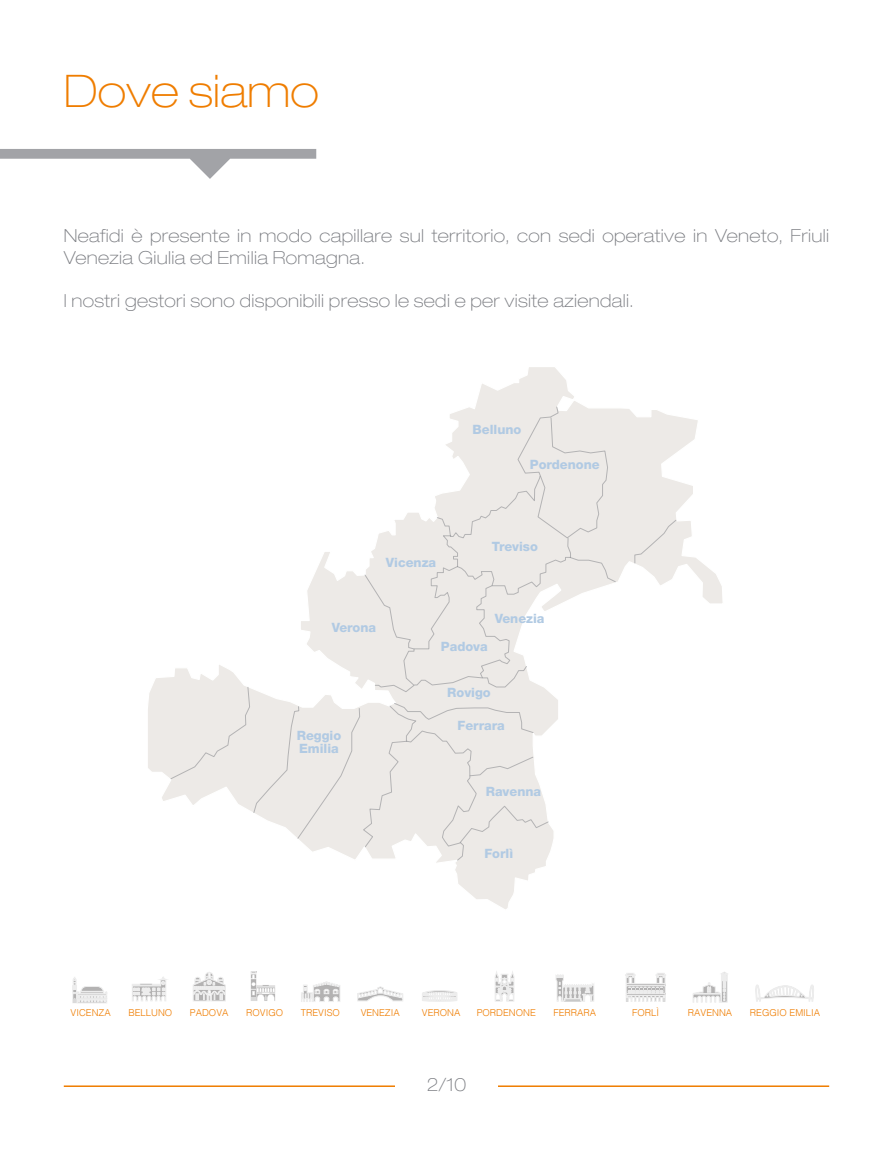
<style>
.page{position:relative;width:893px;height:1149px;background:#fff}
.page>*{position:absolute;margin:0;border:0;box-sizing:border-box;transform-origin:0 0}
.t1{font:100 expanded 45px "Helvetica Neue LT Std";color:#ef7d00}
.t2{font:100 expanded 18px/21.6px "Helvetica Neue LT Std";letter-spacing:.02em;color:#7a7c81}
.t3{font:800 12.9px/13px "Helvetica Neue LT Std";color:#b1cae3}
.t4{font:300 9.45px "Helvetica";color:#ef7d00}
</style>
<div class="page">
<svg style="left:0;top:149px;width:316px;height:30px"></svg>
<hr style="left:64px;top:1085px;width:765px;height:1px;background:#ef7d00">
<div style="left:395px;top:1059px;width:102px;height:61px;background:#fff"></div>
<svg style="left:251px;top:971px;width:24px;height:29px"></svg>
<svg style="left:357px;top:986px;width:46px;height:14px"></svg>
<svg style="left:422px;top:990px;width:35px;height:10px"></svg>
<svg style="left:495px;top:971px;width:19px;height:29px"></svg>
<svg style="left:193px;top:972px;width:32px;height:28px"></svg>
<svg style="left:301px;top:981px;width:39px;height:20px"></svg>
<svg style="left:132px;top:977px;width:34px;height:23px"></svg>
<svg style="left:73px;top:977px;width:34px;height:25px"></svg>
<svg style="left:556px;top:974px;width:38px;height:26px"></svg>
<svg style="left:755px;top:985px;width:59px;height:17px"></svg>
<svg style="left:693px;top:972px;width:35px;height:29px"></svg>
<svg style="left:625px;top:973px;width:41px;height:28px"></svg>
<svg style="left:148px;top:367px;width:575px;height:542px"></svg>
<div style="left:634px;top:519px;width:43px;height:44px;background:#edeae7"></div>
<svg style="left:170px;top:406px;width:446px;height:454px"></svg>
<h1 class="t1" style="left:64px;top:64px;width:257px">Dove siamo</h1>
<p class="t2" style="left:64px;top:225px;width:767px">Neafidi è presente in modo capillare sul territorio, con sedi operative in Veneto, Friuli<br>Venezia Giulia ed Emilia Romagna.</p>
<p class="t2" style="left:64px;top:290px;width:571px">I nostri gestori sono disponibili presso le sedi e per visite aziendali.</p>
<p class="t3" style="left:473px;top:422px;width:50px">Belluno</p>
<p class="t3" style="left:530px;top:457px;width:71px">Pordenone</p>
<p class="t3" style="left:386px;top:556px;width:52px">Vicenza</p>
<p class="t3" style="left:492px;top:540px;width:47px">Treviso</p>
<p class="t3" style="left:332px;top:621px;width:46px">Verona</p>
<p class="t3" style="left:297px;top:728px;width:46px">Reggio<br>Emilia</p>
<p class="t3" style="left:495px;top:611px;width:51px">Venezia</p>
<p class="t3" style="left:441px;top:639px;width:48px">Padova</p>
<p class="t3" style="left:447px;top:686px;width:45px">Rovigo</p>
<p class="t3" style="left:457px;top:718px;width:49px">Ferrara</p>
<p class="t3" style="left:486px;top:784px;width:57px">Ravenna</p>
<p class="t3" style="left:484px;top:846px;width:30px">Forlì</p>
<p class="t4" style="left:71px;top:1004px;width:42px">VICENZA</p>
<p class="t4" style="left:128px;top:1004px;width:45px">BELLUNO</p>
<p class="t4" style="left:190px;top:1004px;width:40px">PADOVA</p>
<p class="t4" style="left:246px;top:1004px;width:38px">ROVIGO</p>
<p class="t4" style="left:301px;top:1004px;width:41px">TREVISO</p>
<p class="t4" style="left:361px;top:1004px;width:41px">VENEZIA</p>
<p class="t4" style="left:422px;top:1004px;width:40px">VERONA</p>
<p class="t4" style="left:477px;top:1004px;width:61px">PORDENONE</p>
<p class="t4" style="left:553px;top:1004px;width:44px">FERRARA</p>
<p class="t4" style="left:632px;top:1004px;width:28px">FORLÌ</p>
<p class="t4" style="left:688px;top:1004px;width:46px">RAVENNA</p>
<p class="t4" style="left:750px;top:1004px;width:72px">REGGIO EMILIA</p>
<p class="t2" style="left:427px;top:1072px;width:41px">2/10</p>
</div>
